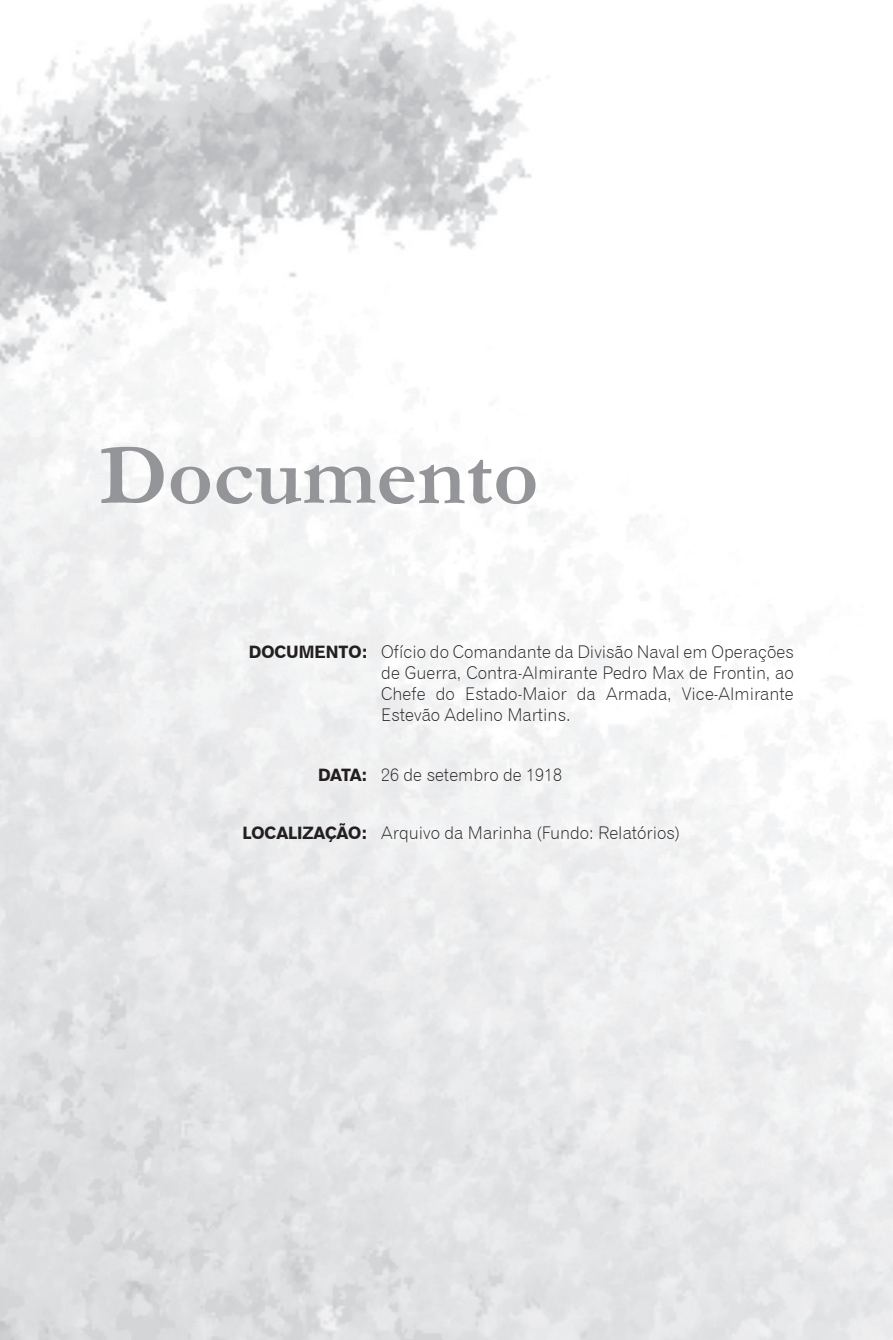
<style>
.page{position:relative;width:893px;height:1340px;background:#fff}
.page>*{position:absolute;margin:0;border:0;box-sizing:border-box;transform-origin:0 0}
.t1{font:700 87.5px "Garamond";color:#939598}
.t2{font:17.5px/21px "Gothic 720 BT Light B";color:#231f20;text-align:justify}
.t3{font:17.5px "Gothic 725 BT Black A";color:#231f20}
.s1{font-family:"Gothic 725 BT Black A"}
</style>
<div class="page">
<img style="left:0;top:0;width:893px;height:1339px">
<h1 class="t1" style="left:99px;top:416px;width:441px">Documento</h1>
<p class="t3" style="left:249px;top:641px;width:121px">DOCUMENTO:</p>
<p class="t2" style="left:381px;top:641px;width:414px">Ofício do Comandante da Divisão Naval em Operações de Guerra, Contra-Almirante Pedro Max de Frontin, ao Chefe do Estado-Maior da Armada, Vice-Almirante Estevão Adelino Martins.</p>
<p class="t2" style="left:318px;top:764px;width:245px"><span class="s1">DATA:</span> 26 de setembro de 1918</p>
<p class="t2" style="left:243px;top:821px;width:439px"><span class="s1">LOCALIZAÇÃO:</span> Arquivo da Marinha (Fundo: Relatórios)</p>
</div>
